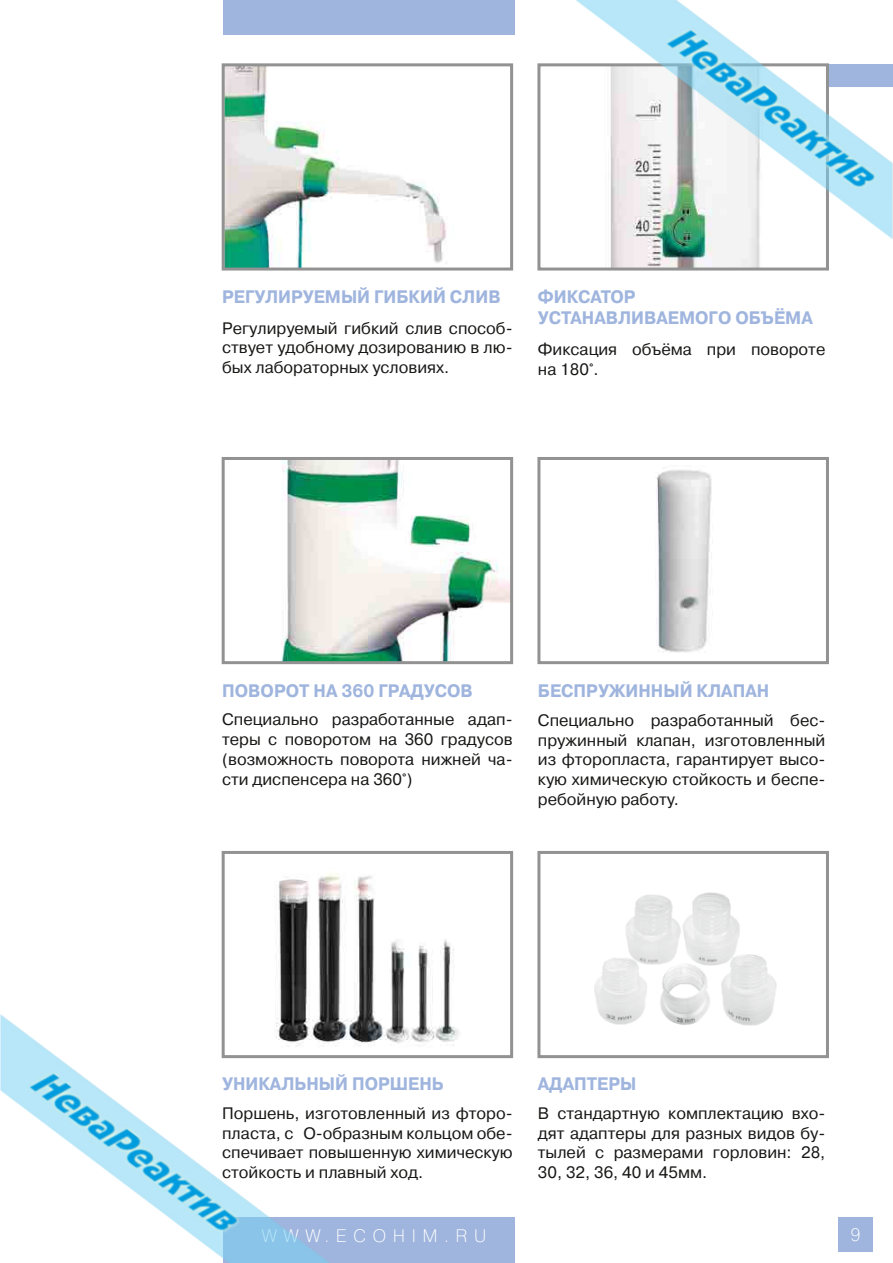
<style>
.page{position:relative;width:893px;height:1263px;background:#fff}
.page>*{position:absolute;margin:0;border:0;box-sizing:border-box;transform-origin:0 0}
.t1{font:700 18px/21.6px "Pragmatica C";color:#9fb5de;scale:.94 1}
.t2{font:18px "Pragmatica Light C";letter-spacing:.36em;color:#fff}
.t3{font:16.5px/19.8px "Pragmatica C";color:#181716;text-align:justify}
</style>
<div class="page">
<img style="left:0;top:0;width:893px;height:1263px">
<p class="t1" style="left:222px;top:286px;width:60px">Регулир</p>
<p class="t1" style="left:303px;top:286px;width:28px">уемы</p>
<p class="t1" style="left:357px;top:286px;width:31px">й гибки</p>
<p class="t1" style="left:433px;top:286px;width:33px">й слив</p>
<p class="t3" style="left:222px;top:318px;width:292px">Регулируемый гибкий слив способ&shy;ствует удобному дозированию в лю&shy;бых лабораторных условиях.</p>
<p class="t1" style="left:538px;top:286px;width:31px">Фиксатор устанавливаемого</p>
<p class="t1" style="left:735px;top:307px;width:56px">объЁма</p>
<p class="t3" style="left:538px;top:339px;width:289px">Фиксация объёма при повороте на 180°.</p>
<p class="t1" style="left:222px;top:680px;width:28px">Поворот</p>
<p class="t1" style="left:314px;top:680px;width:82px">на 360 град</p>
<p class="t1" style="left:424px;top:680px;width:26px">усов</p>
<p class="t3" style="left:222px;top:710px;width:292px">Специально разработанные адап&shy;теры с поворотом на 360 градусов (возможность поворота нижней ча&shy;сти диспенсера на 360°)</p>
<p class="t1" style="left:538px;top:680px;width:27px">Беспр</p>
<p class="t1" style="left:598px;top:680px;width:45px">ужинны</p>
<p class="t1" style="left:680px;top:680px;width:32px">й клапан</p>
<p class="t3" style="left:538px;top:710px;width:289px">Специально разработанный бес&shy;пружинный клапан, изготовленный из фторопласта, гарантирует высо&shy;кую химическую стойкость и беспе&shy;ребойную работу.</p>
<p class="t1" style="left:222px;top:1073px;width:15px">Уникальны</p>
<p class="t1" style="left:335px;top:1073px;width:33px">й поршень</p>
<p class="t1" style="left:538px;top:1073px;width:27px">Адаптеры</p>
<p class="t3" style="left:222px;top:1103px;width:292px">Поршень, изготовленный из фторо&shy;пласта, с О-образным кольцом обе&shy;спечивает повышенную химическую стойкость и плавный ход.</p>
<p class="t3" style="left:538px;top:1103px;width:289px">В стандартную комплектацию вхо&shy;дят адаптеры для разных видов бу&shy;тылей с размерами горловин: 28, 30, 32, 36, 40 и 45мм.</p>
<p class="t2" style="left:262px;top:1226px;width:226px">WWW.ECOHIM.RU</p>
<p class="t2" style="left:850px;top:1225px;width:12px">9</p>
</div>
